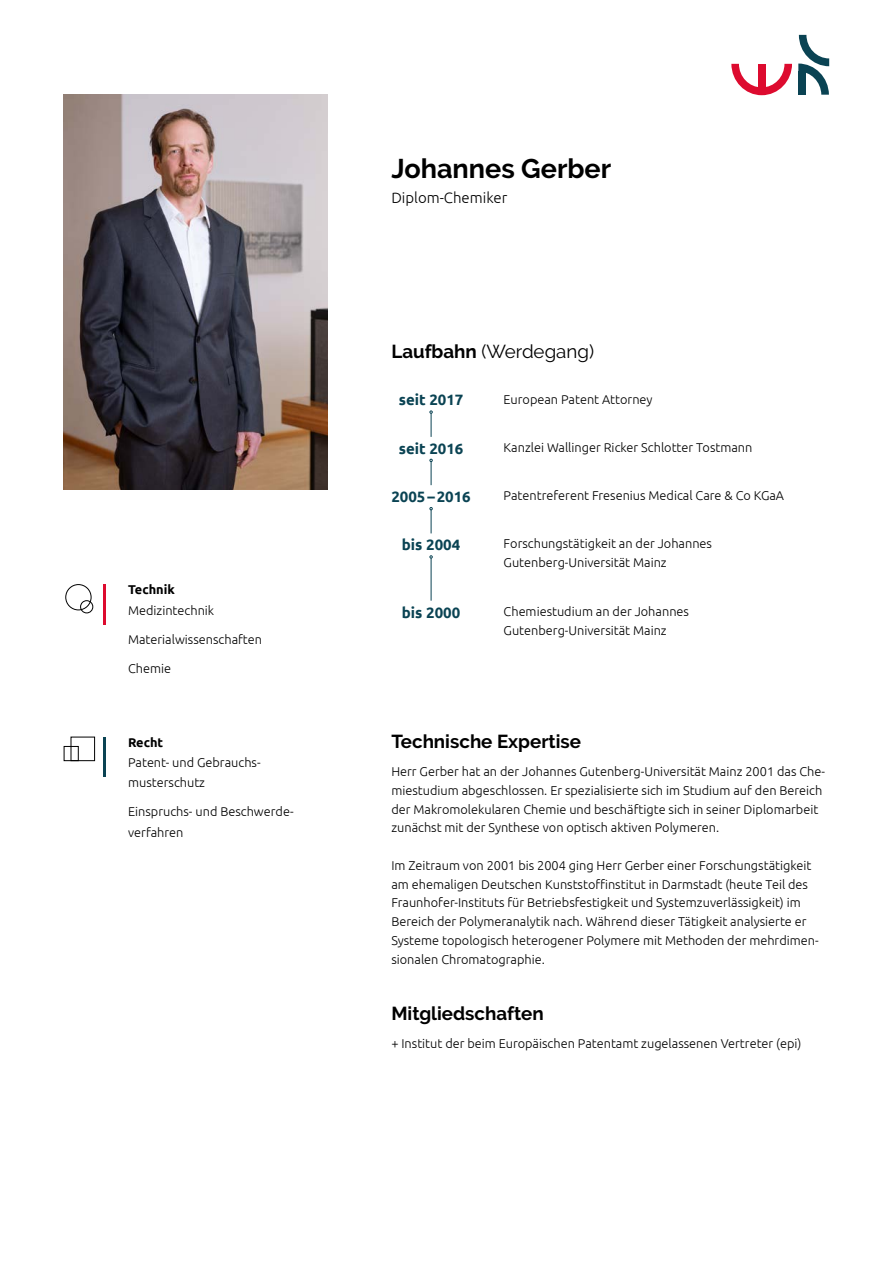
<style>
.page{position:relative;width:893px;height:1263px;background:#fff}
.page>*{position:absolute;margin:0;border:0;box-sizing:border-box;transform-origin:0 0}
.t1{font:700 27px "Raleway";color:#000}
.t2{font:700 18.75px "Raleway";color:#000}
.t3{font:18.75px "Raleway";color:#000}
.t4{font:700 15px "Ubuntu";color:#0a4353}
.t5{font:300 15px "Ubuntu";color:#000}
.t6{font:300 12.75px/18.8px "Ubuntu";color:#000}
.t7{font:700 12.75px "Ubuntu";color:#000}
.s1{font-weight:700}
</style>
<div class="page">
<svg style="left:731px;top:64px;width:61px;height:31px"></svg>
<div style="left:758px;top:64px;width:8px;height:31px;background:#dd0b2f"></div>
<svg style="left:798px;top:35px;width:31px;height:60px"></svg>
<svg style="left:430px;top:411px;width:3px;height:26px"></svg>
<svg style="left:430px;top:459px;width:3px;height:26px"></svg>
<svg style="left:430px;top:507px;width:3px;height:26px"></svg>
<hr style="left:431px;top:558px;width:1px;height:43px;background:#0a4353">
<div style="left:65px;top:584px;width:26px;height:26px;border:1px solid #000;border-radius:50%"></div>
<div style="left:80px;top:600px;width:13px;height:13px;border:1px solid #000;border-radius:50%"></div>
<hr style="left:103px;top:584px;width:3px;height:41px;background:#dd0b2f">
<img style="left:64px;top:95px;width:263px;height:395px">
<div style="left:71px;top:737px;width:24px;height:24px;border:1px solid #000"></div>
<div style="left:64px;top:746px;width:15px;height:15px;border:1px solid #000"></div>
<hr style="left:103px;top:737px;width:3px;height:39px;background:#0a4353">
<p class="t7" style="left:128px;top:582px;width:48px">Technik</p>
<p class="t6" style="left:128px;top:600px;width:88px">Medizintechnik</p>
<p class="t6" style="left:128px;top:629px;width:136px">Materialwissenschaften</p>
<p class="t6" style="left:128px;top:659px;width:45px">Chemie</p>
<p class="t7" style="left:128px;top:734px;width:37px">Recht</p>
<p class="t6" style="left:128px;top:752px;width:133px;line-height:20.2px">Patent- und Gebrauchs&shy;musterschutz</p>
<p class="t6" style="left:128px;top:801px;width:166px;line-height:20.2px">Einspruchs- und Beschwerde&shy;verfahren</p>
<h1 class="t1" style="left:391px;top:153px;width:221px">Johannes Gerber</h1>
<p class="t5" style="left:391px;top:188px;width:117px">Diplom-Chemiker</p>
<h2 class="t3" style="left:391px;top:340px;width:204px"><span class="s1">Laufbahn</span> (Werdegang)</h2>
<p class="t4" style="left:399px;top:391px;width:66px">seit 2017</p>
<p class="t4" style="left:399px;top:439px;width:66px">seit 2016</p>
<p class="t6" style="left:504px;top:389px;width:150px">European Patent Attorney</p>
<p class="t6" style="left:504px;top:438px;width:250px">Kanzlei Wallinger Ricker Schlotter Tostmann</p>
<p class="t4" style="left:391px;top:487px;width:81px">2005–2016</p>
<p class="t6" style="left:504px;top:486px;width:282px">Patentreferent Fresenius Medical Care &amp; Co KGaA</p>
<p class="t4" style="left:402px;top:536px;width:60px">bis 2004</p>
<p class="t4" style="left:402px;top:603px;width:60px">bis 2000</p>
<p class="t6" style="left:504px;top:534px;width:210px">Forschungstätigkeit an der Johannes<br>Gutenberg-Universität Mainz</p>
<p class="t6" style="left:504px;top:602px;width:187px">Chemiestudium an der Johannes<br>Gutenberg-Universität Mainz</p>
<h2 class="t2" style="left:391px;top:731px;width:191px">Technische Expertise</h2>
<p class="t6" style="left:391px;top:762px;width:435px">Herr Gerber hat an der Johannes Gutenberg-Universität Mainz 2001 das Che&shy;miestudium abgeschlossen. Er spezialisierte sich im Studium auf den Bereich der Makromolekularen Chemie und beschäftigte sich in seiner Diplomarbeit zunächst mit der Synthese von optisch aktiven Polymeren.</p>
<p class="t6" style="left:391px;top:856px;width:429px">Im Zeitraum von 2001 bis 2004 ging Herr Gerber einer Forschungstätigkeit am ehemaligen Deutschen Kunststoffinstitut in Darmstadt (heute Teil des Fraunhofer-Instituts für Betriebsfestigkeit und Systemzuverlässigkeit) im Bereich der Polymeranalytik nach. Während dieser Tätigkeit analysierte er Systeme topologisch heterogener Polymere mit Methoden der mehrdimen&shy;sionalen Chromatographie.</p>
<h2 class="t2" style="left:391px;top:1003px;width:154px">Mitgliedschaften</h2>
<p class="t6" style="left:391px;top:1033px;width:412px">+ Institut der beim Europäischen Patentamt zugelassenen Vertreter (epi)</p>
</div>
